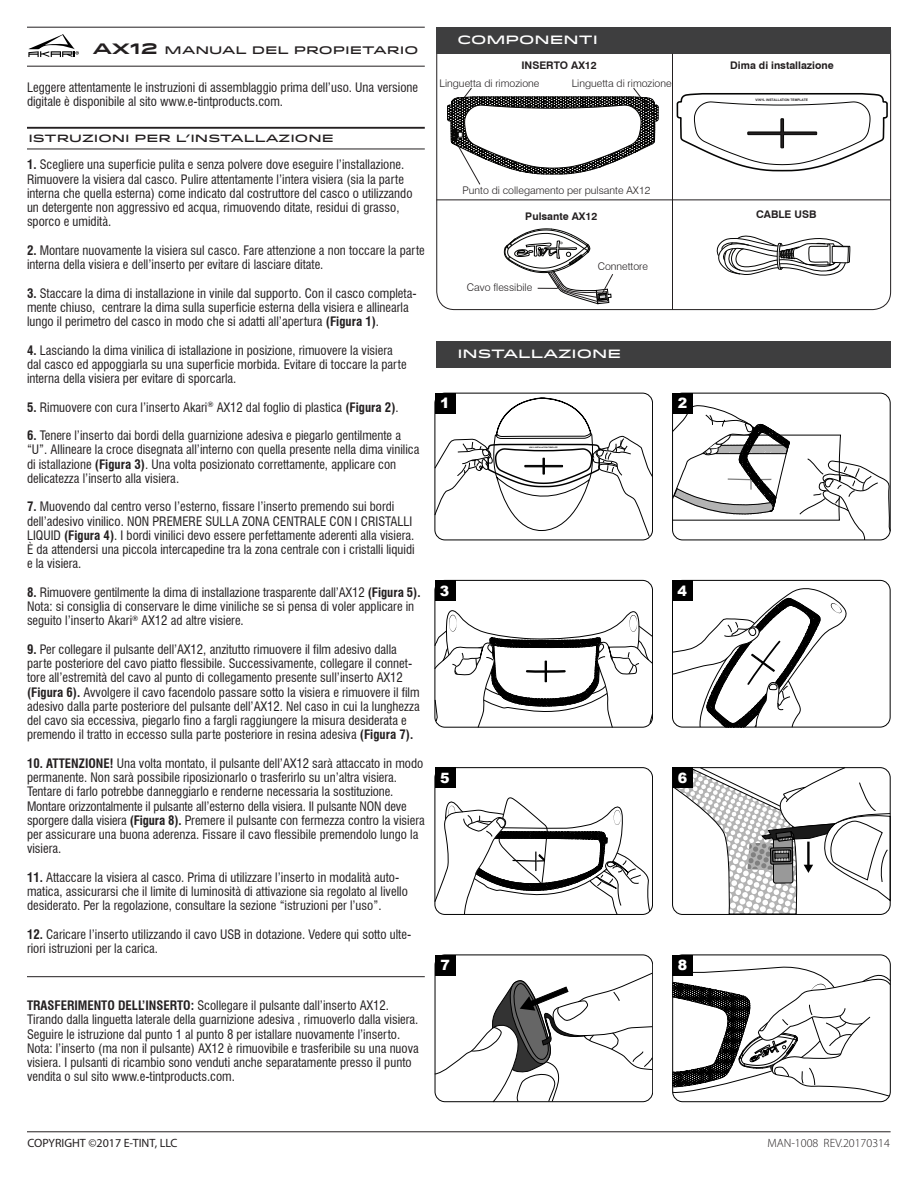
<style>
.page{position:relative;width:918px;height:1188px;background:#fff}
.page>*{position:absolute;margin:0;border:0;box-sizing:border-box;transform-origin:0 0}
.t1{font:900 14.25px "Arial";color:#fff}
.t2{font:condensed 12.75px/14.2px "Swiss 721 BT";color:#231f20}
.t3{font:12px "Myriad Pro";color:#231f20}
.t4{font:500 12px "Idlewild";color:#fff}
.t5{font:300 12px "Myriad Pro";color:#231f20}
.t6{font:500 10.8px "Idlewild";color:#231f20}
.t7{font:300 10.5px "Swiss 721 BT";color:#231f20}
.t8{font:700 10.5px "Swiss 721 BT";color:#231f20}
.t9{font:500 10.5px "Idlewild";color:#231f20}
.t10{font:700 3.3px "Arial";color:#231f20}
.t11{font:700 1.8px "Arial";color:#000}
.s1{font-weight:700;font-size:15px}
.s2{font-weight:700}
</style>
<div class="page">
<hr style="left:27px;top:149px;width:398px;height:1px;background:#231f20">
<hr style="left:27px;top:127px;width:398px;height:2px;background:#231f20">
<hr style="left:27px;top:27px;width:398px;height:1px;background:#231f20">
<hr style="left:27px;top:66px;width:398px;height:1px;background:#231f20">
<svg style="left:28px;top:34px;width:51px;height:23px"></svg>
<hr style="left:27px;top:976px;width:398px;height:1px;background:#231f20">
<svg style="left:434px;top:397px;width:219px;height:140px"></svg>
<div style="left:435px;top:393px;width:218px;height:147px;border:1px solid #000;border-radius:10px"></div>
<div style="left:435px;top:393px;width:20px;height:21px;background:#000"></div>
<svg style="left:672px;top:405px;width:219px;height:135px"></svg>
<div style="left:672px;top:393px;width:218px;height:147px;border:1px solid #000;border-radius:10px"></div>
<div style="left:672px;top:393px;width:21px;height:21px;background:#000"></div>
<svg style="left:434px;top:601px;width:219px;height:127px"></svg>
<div style="left:435px;top:580px;width:218px;height:147px;border:1px solid #000;border-radius:10px"></div>
<div style="left:435px;top:580px;width:20px;height:21px;background:#000"></div>
<div style="left:672px;top:580px;width:218px;height:147px;border:1px solid #000;border-radius:10px"></div>
<div style="left:672px;top:580px;width:21px;height:21px;background:#000"></div>
<svg style="left:672px;top:588px;width:179px;height:140px"></svg>
<svg style="left:434px;top:793px;width:217px;height:122px"></svg>
<div style="left:435px;top:767px;width:218px;height:148px;border:1px solid #000;border-radius:10px"></div>
<div style="left:435px;top:767px;width:20px;height:21px;background:#000"></div>
<svg style="left:673px;top:767px;width:218px;height:148px"></svg>
<div style="left:672px;top:767px;width:218px;height:148px;border:1px solid #000;border-radius:10px"></div>
<div style="left:672px;top:767px;width:21px;height:21px;background:#000"></div>
<svg style="left:434px;top:972px;width:219px;height:130px"></svg>
<div style="left:435px;top:955px;width:218px;height:147px;border:1px solid #000;border-radius:10px"></div>
<div style="left:435px;top:955px;width:21px;height:20px;background:#000"></div>
<div style="left:672px;top:955px;width:219px;height:147px;border:1px solid #000;border-radius:10px"></div>
<div style="left:672px;top:955px;width:21px;height:20px;background:#000"></div>
<svg style="left:672px;top:966px;width:219px;height:131px"></svg>
<div style="left:436px;top:27px;width:455px;height:27px;background:#3e3e3f"></div>
<hr style="left:436px;top:200px;width:455px;height:1px;background:#231f20">
<hr style="left:672px;top:54px;width:1px;height:256px;background:#231f20">
<svg style="left:716px;top:235px;width:135px;height:41px"></svg>
<svg style="left:447px;top:87px;width:212px;height:98px"></svg>
<svg style="left:676px;top:93px;width:212px;height:79px"></svg>
<hr style="left:27px;top:1132px;width:864px;height:1px;background:#231f20">
<div style="left:436px;top:342px;width:455px;height:26px;background:#3e3e3f"></div>
<svg style="left:504px;top:228px;width:109px;height:76px"></svg>
<p class="t6" style="left:93px;top:42px;width:327px"><span class="s1">AX12</span> MANUAL DEL PROPIETARIO</p>
<p class="t2" style="left:27px;top:80px;width:393px">Leggere attentamente le instruzioni di assemblaggio prima dell’uso. Una versione digitale è disponibile al sito www.e-tintproducts.com.</p>
<p class="t9" style="left:28px;top:130px;width:307px">ISTRUZIONI PER L’INSTALLAZIONE</p>
<p class="t2" style="left:27px;top:158px;width:387px"><span class="s2">1.</span> Scegliere una superficie pulita e senza polvere dove eseguire l’installazione.<br>Rimuovere la visiera dal casco. Pulire attentamente l’intera visiera (sia la parte interna che quella esterna) come indicato dal costruttore del casco o utilizzando un detergente non aggressivo ed acqua, rimuovendo ditate, residui di grasso, sporco e umidità.</p>
<p class="t2" style="left:27px;top:243px;width:399px"><span class="s2">2.</span> Montare nuovamente la visiera sul casco. Fare attenzione a non toccare la parte interna della visiera e dell’inserto per evitare di lasciare ditate.</p>
<p class="t2" style="left:27px;top:286px;width:391px"><span class="s2">3.</span> Staccare la dima di installazione in vinile dal supporto. Con il casco completa&shy;mente chiuso, centrare la dima sulla superficie esterna della visiera e allinearla lungo il perimetro del casco in modo che si adatti all’apertura <span class="s2">(Figura 1)</span>.</p>
<p class="t2" style="left:27px;top:343px;width:381px"><span class="s2">4.</span> Lasciando la dima vinilica di istallazione in posizione, rimuovere la visiera dal casco ed appoggiarla su una superficie morbida. Evitare di toccare la parte interna della visiera per evitare di sporcarla.</p>
<p class="t2" style="left:27px;top:400px;width:373px"><span class="s2">5.</span> Rimuovere con cura l’inserto Akari<sup>®</sup> AX12 dal foglio di plastica <span class="s2">(Figura 2)</span>.</p>
<p class="t2" style="left:27px;top:428px;width:394px"><span class="s2">6.</span> Tenere l’inserto dai bordi della guarnizione adesiva e piegarlo gentilmente a “U”. Allineare la croce disegnata all’interno con quella presente nella dima vinilica di istallazione <span class="s2">(Figura 3)</span>. Una volta posizionato correttamente, applicare con delicatezza l’inserto alla visiera.</p>
<p class="t2" style="left:27px;top:500px;width:389px"><span class="s2">7.</span> Muovendo dal centro verso l’esterno, fissare l’inserto premendo sui bordi dell’adesivo vinilico. NON PREMERE SULLA ZONA CENTRALE CON I CRISTALLI LIQUID <span class="s2">(Figura 4)</span>. I bordi vinilici devo essere perfettamente aderenti alla visiera.<br>È da attendersi una piccola intercapedine tra la zona centrale con i cristalli liquidi e la visiera.</p>
<p class="t2" style="left:27px;top:585px;width:395px"><span class="s2">8.</span> Rimuovere gentilmente la dima di installazione trasparente dall’AX12 <span class="s2">(Figura 5).<br></span>Nota: si consiglia di conservare le dime viniliche se si pensa di voler applicare in seguito l’inserto Akari<sup>®</sup> AX12 ad altre visiere.</p>
<p class="t2" style="left:27px;top:642px;width:387px"><span class="s2">9.</span> Per collegare il pulsante dell’AX12, anzitutto rimuovere il film adesivo dalla parte posteriore del cavo piatto flessibile. Successivamente, collegare il connet&shy;tore all’estremità del cavo al punto di collegamento presente sull’inserto AX12</p>
<p class="t2" style="left:27px;top:685px;width:394px"><span class="s2">(Figura 6).</span> Avvolgere il cavo facendolo passare sotto la visiera e rimuovere il film adesivo dalla parte posteriore del pulsante dell’AX12. Nel caso in cui la lunghezza del cavo sia eccessiva, piegarlo fino a fargli raggiungere la misura desiderata e premendo il tratto in eccesso sulla parte posteriore in resina adesiva <span class="s2">(Figura 7).</span></p>
<p class="t2" style="left:27px;top:756px;width:399px"><span class="s2">10. ATTENZIONE!</span> Una volta montato, il pulsante dell’AX12 sarà attaccato in modo permanente. Non sarà possibile riposizionarlo o trasferirlo su un’altra visiera.<br>Tentare di farlo potrebbe danneggiarlo e renderne necessaria la sostituzione.<br>Montare orizzontalmente il pulsante all’esterno della visiera. Il pulsante NON deve sporgere dalla visiera <span class="s2">(Figura 8).</span> Premere il pulsante con fermezza contro la visiera per assicurare una buona aderenza. Fissare il cavo flessibile premendolo lungo la visiera.</p>
<p class="t2" style="left:27px;top:870px;width:382px"><span class="s2">11.</span> Attaccare la visiera al casco. Prima di utilizzare l’inserto in modalità auto&shy;matica, assicurarsi che il limite di luminosità di attivazione sia regolato al livello desiderato. Per la regolazione, consultare la sezione “istruzioni per l’uso”.</p>
<p class="t2" style="left:27px;top:927px;width:386px"><span class="s2">12.</span> Caricare l’inserto utilizzando il cavo USB in dotazione. Vedere qui sotto ulte&shy;riori istruzioni per la carica.</p>
<p class="t2" style="left:27px;top:998px;width:393px"><span class="s2">TRASFERIMENTO DELL’INSERTO:</span> Scollegare il pulsante dall’inserto AX12.<br>Tirando dalla linguetta laterale della guarnizione adesiva , rimuoverlo dalla visiera.<br>Seguire le istruzione dal punto 1 al punto 8 per istallare nuovamente l’inserto.<br>Nota: l’inserto (ma non il pulsante) AX12 è rimuovibile e trasferibile su una nuova visiera. I pulsanti di ricambio sono venduti anche separatamente presso il punto vendita o sul sito www.e-tintproducts.com.</p>
<p class="t4" style="left:457px;top:30px;width:142px">COMPONENTI</p>
<p class="t8" style="left:521px;top:59px;width:77px">INSERTO AX12</p>
<p class="t7" style="left:440px;top:77px;width:101px">Linguetta di rimozione</p>
<p class="t7" style="left:572px;top:77px;width:101px">Linguetta di rimozione</p>
<p class="t7" style="left:463px;top:184px;width:189px">Punto di collegamento per pulsante AX12</p>
<p class="t8" style="left:525px;top:210px;width:74px">Pulsante AX12</p>
<p class="t7" style="left:467px;top:281px;width:67px">Cavo flessibile</p>
<p class="t7" style="left:598px;top:259px;width:52px">Connettore</p>
<p class="t4" style="left:457px;top:345px;width:165px">INSTALLAZIONE</p>
<p class="t1" style="left:440px;top:393px;width:11px">1</p>
<p class="t1" style="left:678px;top:393px;width:11px">2</p>
<p class="t11" style="left:529px;top:447px;width:30px">VINYL INSTALLATION TEMPLATE</p>
<p class="t1" style="left:440px;top:580px;width:11px">3</p>
<p class="t1" style="left:678px;top:581px;width:11px">4</p>
<p class="t1" style="left:440px;top:768px;width:11px">5</p>
<p class="t1" style="left:678px;top:768px;width:11px">6</p>
<p class="t1" style="left:440px;top:955px;width:11px">7</p>
<p class="t1" style="left:678px;top:954px;width:11px">8</p>
<p class="t8" style="left:730px;top:59px;width:105px">Dima di installazione</p>
<p class="t10" style="left:756px;top:97px;width:54px">VINYL INSTALLATION TEMPLATE</p>
<p class="t8" style="left:756px;top:208px;width:62px">CABLE USB</p>
<p class="t3" style="left:27px;top:1135px;width:152px">COPYRIGHT ©2017 E-TINT, LLC</p>
<p class="t5" style="left:768px;top:1135px;width:124px">MAN-1008 REV.20170314</p>
</div>
